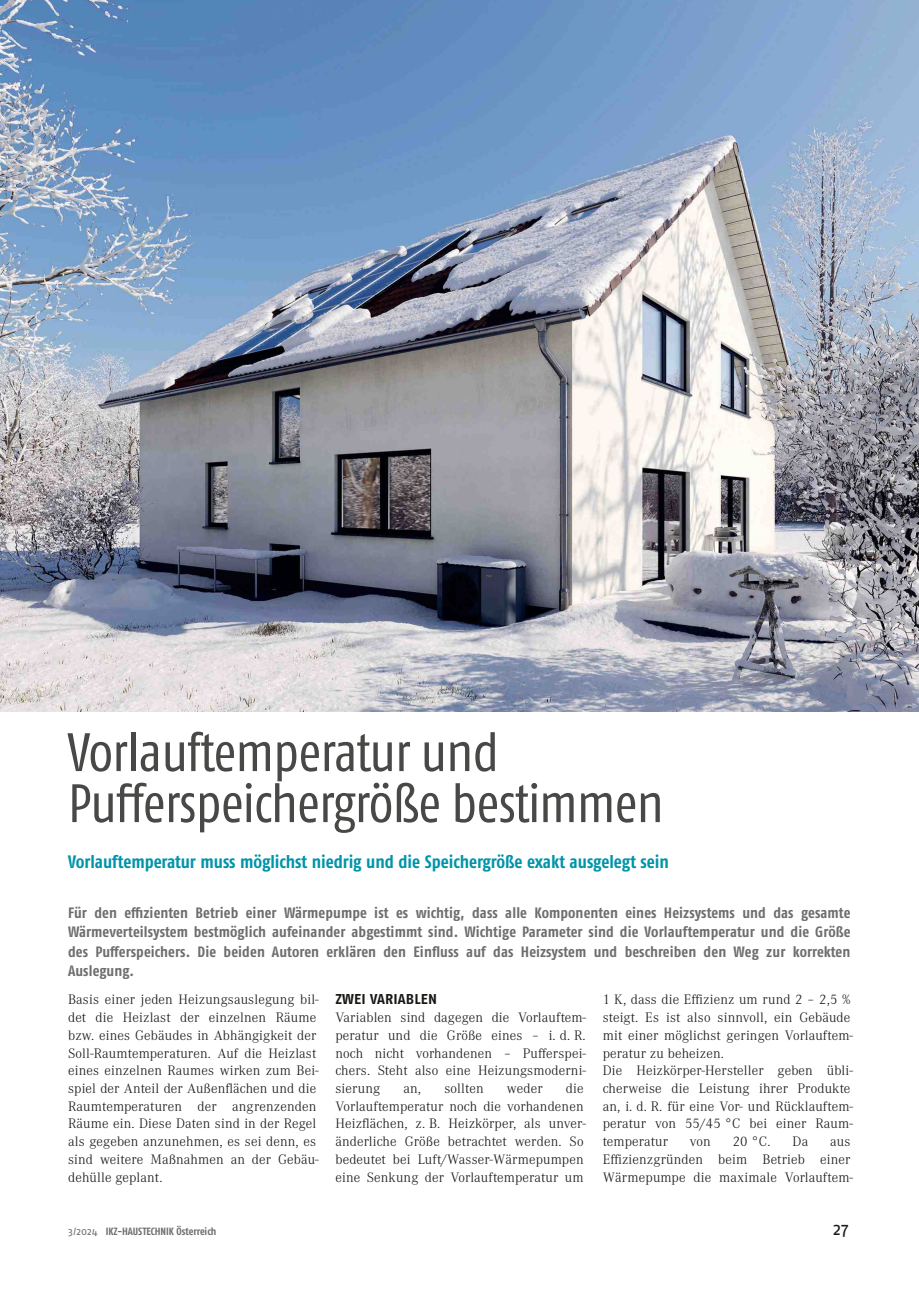
<style>
.page{position:relative;width:919px;height:1289px;background:#fff}
.page>*{position:absolute;margin:0;border:0;box-sizing:border-box;transform-origin:0 0}
.t1{font:condensed 54px/51px "Fago OT";letter-spacing:-.015em;color:#484847}
.t2{font:700 condensed 18px "Fago OT";letter-spacing:-.005em;color:#0094a9}
.t3{font:18px "Fago OT";color:#181715}
.t4{font:700 condensed 15px/19.5px "Fago OT";letter-spacing:.005em;color:#6f6e6e;text-align:justify}
.t5{font:300 14.25px/17.7px "Corporate A";letter-spacing:.01em;color:#181715}
.t6{font:700 14.25px "Fago OT";letter-spacing:.01em;color:#181715}
.t7{font:700 condensed 10.5px "Fago OT";letter-spacing:-.005em;color:#6f6e6e}
.s1{font-weight:400;font-stretch:normal}
</style>
<div class="page">
<img style="left:0;top:0;width:918px;height:711px">
<h1 class="t1" style="left:68px;top:726px;width:597px">Vorlauftemperatur und<br>Pufferspeichergröße bestimmen</h1>
<p class="t2" style="left:68px;top:850px;width:602px">Vorlauftemperatur muss möglichst niedrig und die Speichergröße exakt ausgelegt sein</p>
<p class="t4" style="left:68px;top:902px;width:783px">Für den effizienten Betrieb einer Wärmepumpe ist es wichtig, dass alle Komponenten eines Heizsystems und das gesamte Wärmeverteilsystem bestmöglich aufeinander abgestimmt sind. Wichtige Parameter sind die Vorlauftemperatur und die Größe des Pufferspeichers. Die beiden Autoren erklären den Einfluss auf das Heizsystem und beschreiben den Weg zur korrekten Auslegung.</p>
<p class="t5" style="left:68px;top:991px;width:252px">Basis einer jeden Heizungsauslegung bil&shy;det die Heizlast der einzelnen Räume bzw. eines Gebäudes in Abhängigkeit der Soll-Raumtemperaturen. Auf die Heizlast eines einzelnen Raumes wirken zum Bei&shy;spiel der Anteil der Außenflächen und die Raumtemperaturen der angrenzenden Räume ein. Diese Daten sind in der Regel als gegeben anzunehmen, es sei denn, es sind weitere Maßnahmen an der Gebäu&shy;dehülle geplant.</p>
<p class="t6" style="left:335px;top:990px;width:103px">ZWEI VARIABLEN</p>
<p class="t5" style="left:335px;top:1008px;width:252px;text-align:justify">Variablen sind dagegen die Vorlauftem&shy;peratur und die Größe eines – i. d. R. noch nicht vorhandenen – Pufferspei&shy;chers. Steht also eine Heizungsmoderni&shy;sierung</p>
<p class="t5" style="left:335px;top:1079px;width:252px;text-indent:230px">die Vorlauftemperatur noch die vorhandenen Heizflächen, z. B. Heizkörper, als unver&shy;änderliche Größe betrachtet werden. So bedeutet bei Luft/Wasser-Wärmepumpen eine Senkung der Vorlauftemperatur um</p>
<p class="t5" style="left:403px;top:1079px;width:19px">an,</p>
<p class="t5" style="left:444px;top:1079px;width:41px">sollten</p>
<p class="t5" style="left:507px;top:1079px;width:37px">weder</p>
<p class="t5" style="left:602px;top:991px;width:251px">1 K, dass die Effizienz um rund 2 – 2,5 % steigt. Es ist also sinnvoll, ein Gebäude mit einer möglichst geringen Vorlauftem&shy;peratur zu beheizen.<br>Die Heizkörper-Hersteller geben übli&shy;cherweise die Leistung ihrer Produkte an, i. d. R. für eine Vor- und Rücklauftem&shy;peratur von 55/45 °C bei einer Raum&shy;temperatur</p>
<p class="t5" style="left:689px;top:1132px;width:22px">von</p>
<p class="t5" style="left:732px;top:1132px;width:39px">20 °C.</p>
<p class="t5" style="left:792px;top:1132px;width:17px">Da</p>
<p class="t5" style="left:602px;top:1132px;width:251px;text-indent:227px">aus<br>Effizienzgründen beim Betrieb einer<br>Wärmepumpe die maximale Vorlauftem-</p>
<p class="t7" style="left:68px;top:1224px;width:150px"><span class="s1">3/2024</span> IKZ-HAUSTECHNIK Österreich</p>
<p class="t3" style="left:833px;top:1218px;width:17px">27</p>
</div>
